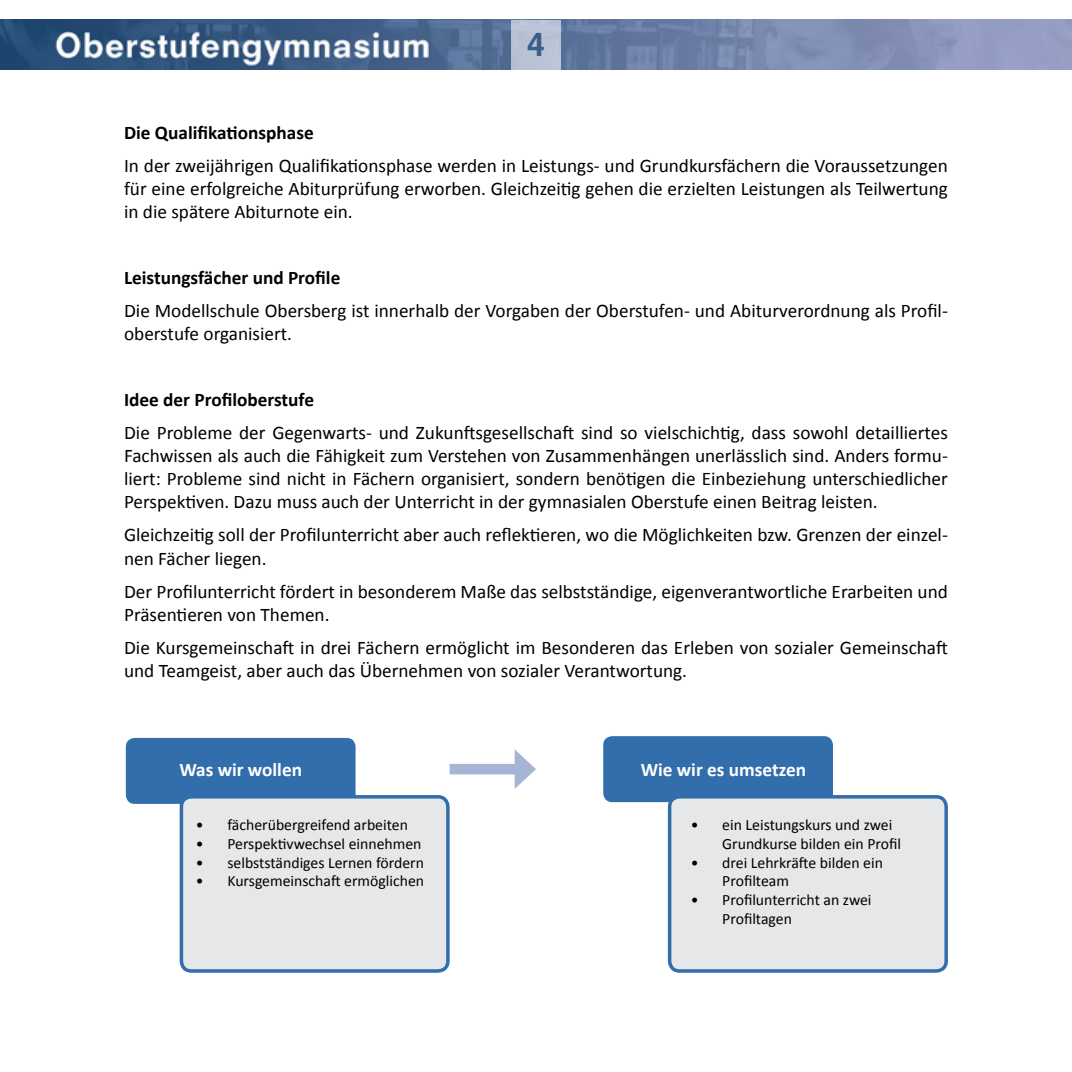
<style>
.page{position:relative;width:1072px;height:1072px;background:#fff}
.page>*{position:absolute;margin:0;border:0;box-sizing:border-box;transform-origin:0 0}
.t1{font:800 31.15px "Neuzeit SLT Std";color:#234f7c}
.t2{font:19.25px/23.1px "Calibri";color:#000}
.t3{font:700 19.25px "Calibri";color:#000}
.t4{font:700 19.25px "Calibri";color:#fff}
.t5{font:15.75px/18.9px "Calibri";color:#000}
</style>
<div class="page">
<img style="left:0;top:20px;width:1071px;height:49px">
<div style="left:125px;top:737px;width:231px;height:67px;background:#326dac;border-radius:10px"></div>
<div style="left:124px;top:736px;width:233px;height:69px;border:2px solid #fff;border-radius:10px"></div>
<div style="left:602px;top:735px;width:232px;height:68px;background:#326dac;border-radius:10px"></div>
<div style="left:601px;top:734px;width:233px;height:70px;border:2px solid #fff;border-radius:10px"></div>
<div style="left:669px;top:796px;width:277px;height:175px;background:#e6e7e8;border-radius:10px"></div>
<div style="left:668px;top:795px;width:279px;height:177px;border:4px solid #326dac;border-radius:10px"></div>
<div style="left:449px;top:764px;width:74px;height:10px;background:#a6b4d6"></div>
<svg style="left:514px;top:749px;width:22px;height:40px"></svg>
<div style="left:181px;top:796px;width:267px;height:175px;background:#e6e7e8;border-radius:10px"></div>
<div style="left:180px;top:795px;width:269px;height:177px;border:4px solid #326dac;border-radius:10px"></div>
<div style="left:511px;top:20px;width:50px;height:49px;background:#b9c3d5"></div>
<h1 class="t1" style="left:527px;top:25px;width:19px">4</h1>
<p class="t3" style="left:124px;top:120px;width:191px">Die Qualifikationsphase</p>
<p class="t2" style="left:124px;top:154px;width:825px;text-align:justify">In der zweijährigen Qualifikationsphase werden in Leistungs- und Grundkursfächern die Voraussetzungen für eine erfolgreiche Abiturprüfung erworben. Gleichzeitig gehen die erzielten Leistungen als Teilwertung in die spätere Abiturnote ein.</p>
<p class="t3" style="left:124px;top:265px;width:218px">Leistungsfächer und Profile</p>
<p class="t2" style="left:124px;top:299px;width:825px">Die Modellschule Obersberg ist innerhalb der Vorgaben der Oberstufen- und Abiturverordnung als Profil&shy;oberstufe organisiert.</p>
<p class="t3" style="left:124px;top:387px;width:191px">Idee der Profiloberstufe</p>
<p class="t2" style="left:124px;top:421px;width:825px;text-align:justify">Die Probleme der Gegenwarts- und Zukunftsgesellschaft sind so vielschichtig, dass sowohl detailliertes Fachwissen als auch die Fähigkeit zum Verstehen von Zusammenhängen unerlässlich sind. Anders formu&shy;liert: Probleme sind nicht in Fächern organisiert, sondern benötigen die Einbeziehung unterschiedlicher Perspektiven. Dazu muss auch der Unterricht in der gymnasialen Oberstufe einen Beitrag leisten.</p>
<p class="t2" style="left:124px;top:523px;width:825px">Gleichzeitig soll der Profilunterricht aber auch reflektieren, wo die Möglichkeiten bzw. Grenzen der einzel&shy;nen Fächer liegen.</p>
<p class="t2" style="left:124px;top:579px;width:825px">Der Profilunterricht fördert in besonderem Maße das selbstständige, eigenverantwortliche Erarbeiten und<br>Präsentieren von Themen.</p>
<p class="t2" style="left:124px;top:636px;width:825px">Die Kursgemeinschaft in drei Fächern ermöglicht im Besonderen das Erleben von sozialer Gemeinschaft und Teamgeist, aber auch das Übernehmen von sozialer Verantwortung.</p>
<p class="t4" style="left:179px;top:757px;width:124px">Was wir wollen</p>
<p class="t5" style="left:196px;top:815px;width:213px">• fächerübergreifend arbeiten</p>
<p class="t5" style="left:196px;top:834px;width:227px">• Perspektivwechsel einnehmen</p>
<p class="t5" style="left:196px;top:852px;width:230px">• selbstständiges Lernen fördern</p>
<p class="t5" style="left:196px;top:871px;width:230px">• Kursgemeinschaft ermöglichen</p>
<p class="t4" style="left:640px;top:757px;width:167px">Wie wir es umsetzen</p>
<p class="t5" style="left:722px;top:815px;width:180px;text-indent:-31px">• ein Leistungskurs und zwei<br>Grundkurse bilden ein Profil</p>
<p class="t5" style="left:722px;top:852px;width:162px;text-indent:-32px">• drei Lehrkräfte bilden ein<br>Profilteam</p>
<p class="t5" style="left:722px;top:890px;width:151px;text-indent:-32px">• Profilunterricht an zwei<br>Profiltagen</p>
</div>
